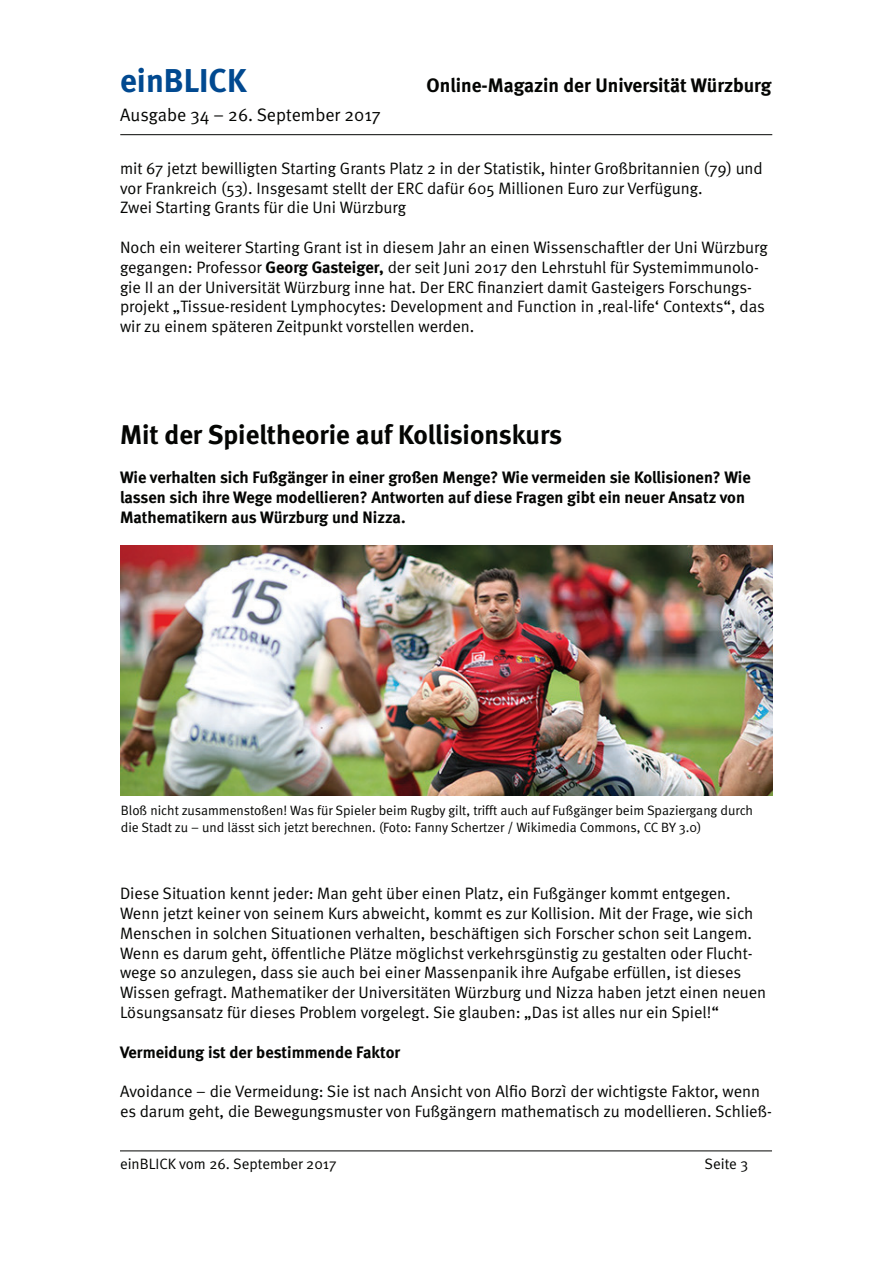
<style>
.page{position:relative;width:893px;height:1263px;background:#fff}
.page>*{position:absolute;margin:0;border:0;box-sizing:border-box;transform-origin:0 0}
.t1{font:700 33px "Meta";color:#014990}
.t2{font:700 27px "Meta";color:#040503}
.t3{font:700 19.5px "Meta";color:#040503}
.t4{font:18px "Meta Normal";color:#040503}
.t5{font:16.5px/19.8px "Meta Normal";color:#040503}
.t6{font:700 16.5px/19.8px "Meta";color:#040503}
.t7{font:15px "Meta Normal";color:#040503}
.t8{font:13.5px/16.2px "Meta Normal";color:#040503}
.s1{font-family:"Meta";font-weight:700}
</style>
<div class="page">
<hr style="left:120px;top:134px;width:652px;height:1px;background:#040503">
<hr style="left:120px;top:1150px;width:652px;height:1px;background:#040503">
<img style="left:121px;top:545px;width:652px;height:250px">
<h1 class="t1" style="left:120px;top:61px;width:128px">einBLICK</h1>
<p class="t3" style="left:427px;top:74px;width:346px">Online-Magazin der Universität Würzburg</p>
<p class="t4" style="left:120px;top:105px;width:262px">Ausgabe 34 – 26. September 2017</p>
<p class="t5" style="left:120px;top:158px;width:644px">mit 67 jetzt bewilligten Starting Grants Platz 2 in der Statistik, hinter Großbritannien (79) und vor Frankreich (53). Insgesamt stellt der ERC dafür 605 Millionen Euro zur Verfügung.<br>Zwei Starting Grants für die Uni Würzburg</p>
<p class="t5" style="left:120px;top:237px;width:649px">Noch ein weiterer Starting Grant ist in diesem Jahr an einen Wissenschaftler der Uni Würzburg gegangen: Professor <span class="s1">Georg Gasteiger,</span> der seit Juni 2017 den Lehrstuhl für Systemimmunolo&shy;gie II an der Universität Würzburg inne hat. Der ERC finanziert damit Gasteigers Forschungs&shy;projekt „Tissue-resident Lymphocytes: Development and Function in ‚real-life‘ Contexts“, das wir zu einem späteren Zeitpunkt vorstellen werden.</p>
<h2 class="t2" style="left:120px;top:418px;width:444px">Mit der Spieltheorie auf Kollisionskurs</h2>
<p class="t6" style="left:120px;top:467px;width:632px">Wie verhalten sich Fußgänger in einer großen Menge? Wie vermeiden sie Kollisionen? Wie lassen sich ihre Wege modellieren? Antworten auf diese Fragen gibt ein neuer Ansatz von<br>Mathematikern aus Würzburg und Nizza.</p>
<p class="t8" style="left:121px;top:802px;width:634px">Bloß nicht zusammenstoßen! Was für Spieler beim Rugby gilt, trifft auch auf Fußgänger beim Spaziergang durch die Stadt zu – und lässt sich jetzt berechnen. (Foto: Fanny Schertzer / Wikimedia Commons, CC BY 3.0)</p>
<p class="t5" style="left:120px;top:883px;width:648px">Diese Situation kennt jeder: Man geht über einen Platz, ein Fußgänger kommt entgegen.<br>Wenn jetzt keiner von seinem Kurs abweicht, kommt es zur Kollision. Mit der Frage, wie sich Menschen in solchen Situationen verhalten, beschäftigen sich Forscher schon seit Langem.<br>Wenn es darum geht, öffentliche Plätze möglichst verkehrsgünstig zu gestalten oder Flucht&shy;wege so anzulegen, dass sie auch bei einer Massenpanik ihre Aufgabe erfüllen, ist dieses Wissen gefragt. Mathematiker der Universitäten Würzburg und Nizza haben jetzt einen neuen Lösungsansatz für dieses Problem vorgelegt. Sie glauben: „Das ist alles nur ein Spiel!“</p>
<p class="t6" style="left:120px;top:1042px;width:282px">Vermeidung ist der bestimmende Faktor</p>
<p class="t5" style="left:120px;top:1081px;width:653px">Avoidance – die Vermeidung: Sie ist nach Ansicht von Alfio Borzì der wichtigste Faktor, wenn es darum geht, die Bewegungsmuster von Fußgängern mathematisch zu modellieren. Schließ-</p>
<p class="t7" style="left:120px;top:1155px;width:218px">einBLICK vom 26. September 2017</p>
<p class="t7" style="left:705px;top:1155px;width:45px">Seite 3</p>
</div>
